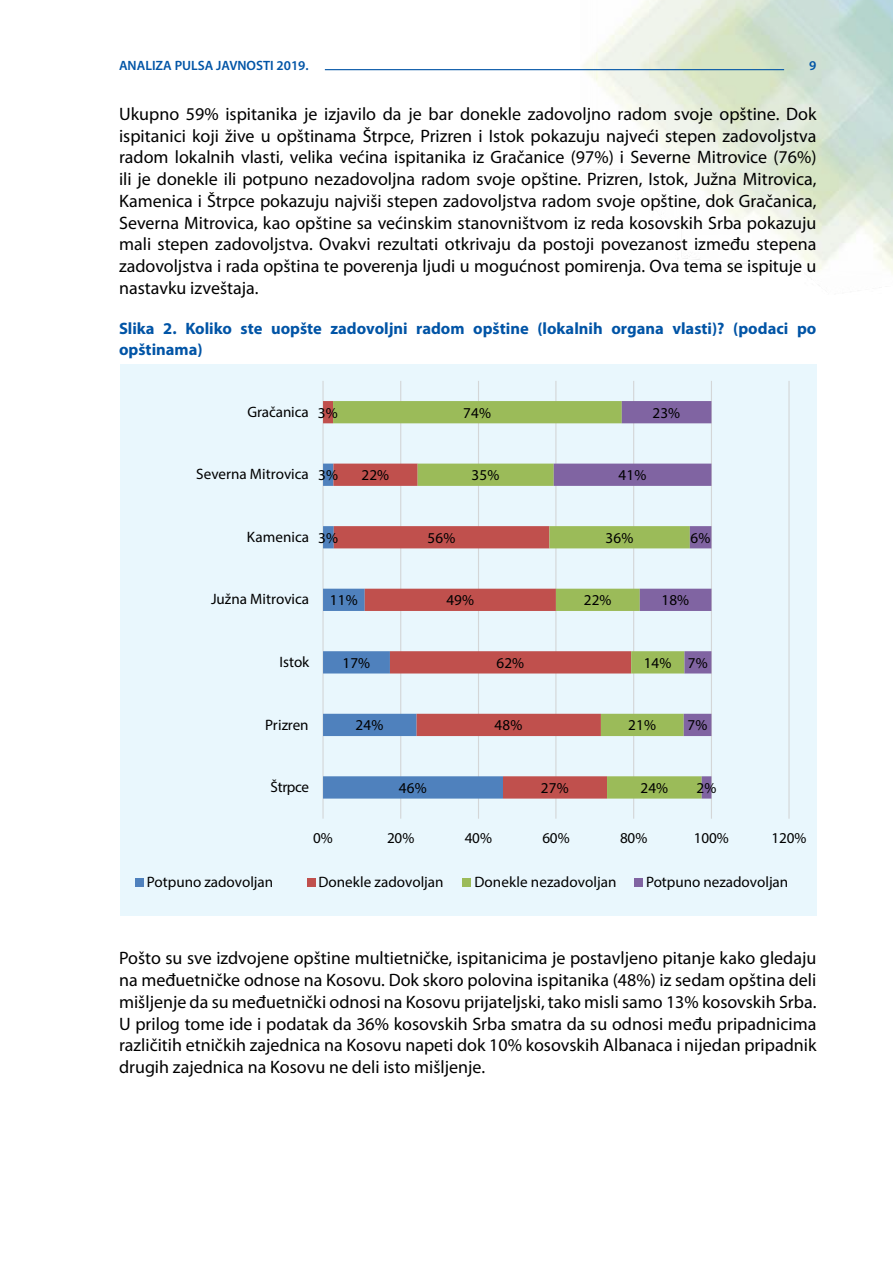
<style>
.page{position:relative;width:893px;height:1263px;background:#fff}
.page>*{position:absolute;margin:0;border:0;box-sizing:border-box;transform-origin:0 0}
.t1{font:18px/21.8px "Myriad Pro";color:#000;text-align:justify}
.t2{font:700 16.5px/21.8px "Myriad Pro";color:#0054a6}
.t3{font:15.15px "Myriad Pro";color:#000}
.t4{font:600 13.5px "Myriad Pro";color:#0054a6}
</style>
<div class="page">
<hr style="left:325px;top:69px;width:459px;height:1px;background:#0054a6">
<div style="left:120px;top:364px;width:696px;height:552px;background:#e9f7fd"></div>
<hr style="left:400px;top:381px;width:1px;height:438px;background:#d4d6d7">
<hr style="left:478px;top:381px;width:1px;height:438px;background:#d4d6d7">
<hr style="left:555px;top:381px;width:1px;height:438px;background:#d4d6d7">
<hr style="left:633px;top:381px;width:1px;height:438px;background:#d4d6d7">
<hr style="left:711px;top:381px;width:1px;height:438px;background:#d4d6d7">
<hr style="left:788px;top:381px;width:2px;height:438px;background:#d4d6d7">
<hr style="left:322px;top:381px;width:2px;height:438px;background:#d4d6d7">
<svg style="left:323px;top:401px;width:10px;height:397px"></svg>
<svg style="left:333px;top:401px;width:221px;height:397px"></svg>
<svg style="left:554px;top:401px;width:157px;height:397px"></svg>
<div style="left:135px;top:879px;width:8px;height:8px;background:#4f81bd"></div>
<div style="left:307px;top:879px;width:8px;height:8px;background:#c0504d"></div>
<div style="left:463px;top:879px;width:8px;height:8px;background:#9bbb59"></div>
<div style="left:634px;top:879px;width:8px;height:8px;background:#8064a2"></div>
<p class="t4" style="left:119px;top:57px;width:191px">ANALIZA PULSA JAVNOSTI 2019.</p>
<p class="t4" style="left:809px;top:57px;width:9px">9</p>
<p class="t1" style="left:119px;top:103px;width:699px">Ukupno 59% ispitanika je izjavilo da je bar donekle zadovoljno radom svoje opštine. Dok ispitanici koji žive u opštinama Štrpce, Prizren i Istok pokazuju najveći stepen zadovoljstva radom lokalnih vlasti, velika većina ispitanika iz Gračanice (97%) i Severne Mitrovice (76%) ili je donekle ili potpuno nezadovoljna radom svoje opštine. Prizren, Istok, Južna Mitrovica, Kamenica i Štrpce pokazuju najviši stepen zadovoljstva radom svoje opštine, dok Gračanica, Severna Mitrovica, kao opštine sa većinskim stanovništvom iz reda kosovskih Srba pokazuju mali stepen zadovoljstva. Ovakvi rezultati otkrivaju da postoji povezanost između stepena zadovoljstva i rada opština te poverenja ljudi u mogućnost pomirenja. Ova tema se ispituje u nastavku izveštaja.</p>
<p class="t2" style="left:119px;top:317px;width:699px">Slika 2. Koliko ste uopšte zadovoljni radom opštine (lokalnih organa vlasti)? (podaci po opštinama)</p>
<p class="t3" style="left:247px;top:402px;width:63px">Gračanica</p>
<p class="t3" style="left:318px;top:403px;width:21px">3%</p>
<p class="t3" style="left:196px;top:465px;width:114px">Severna Mitrovica</p>
<p class="t3" style="left:318px;top:466px;width:21px">3%</p>
<p class="t3" style="left:361px;top:466px;width:29px">22%</p>
<p class="t3" style="left:463px;top:403px;width:29px">74%</p>
<p class="t3" style="left:472px;top:466px;width:29px">35%</p>
<p class="t3" style="left:652px;top:403px;width:29px">23%</p>
<p class="t3" style="left:619px;top:466px;width:29px">41%</p>
<p class="t3" style="left:247px;top:527px;width:64px">Kamenica</p>
<p class="t3" style="left:318px;top:528px;width:21px">3%</p>
<p class="t3" style="left:428px;top:528px;width:29px">56%</p>
<p class="t3" style="left:606px;top:528px;width:29px">36%</p>
<p class="t3" style="left:690px;top:528px;width:21px">6%</p>
<p class="t3" style="left:211px;top:590px;width:100px">Južna Mitrovica</p>
<p class="t3" style="left:330px;top:591px;width:29px">11%</p>
<p class="t3" style="left:446px;top:591px;width:29px">49%</p>
<p class="t3" style="left:584px;top:591px;width:29px">22%</p>
<p class="t3" style="left:661px;top:591px;width:29px">18%</p>
<p class="t3" style="left:279px;top:653px;width:31px">Istok</p>
<p class="t3" style="left:342px;top:653px;width:29px">17%</p>
<p class="t3" style="left:496px;top:653px;width:29px">62%</p>
<p class="t3" style="left:644px;top:653px;width:29px">14%</p>
<p class="t3" style="left:688px;top:653px;width:21px">7%</p>
<p class="t3" style="left:265px;top:715px;width:45px">Prizren</p>
<p class="t3" style="left:356px;top:716px;width:29px">24%</p>
<p class="t3" style="left:495px;top:716px;width:29px">48%</p>
<p class="t3" style="left:628px;top:716px;width:29px">21%</p>
<p class="t3" style="left:687px;top:716px;width:21px">7%</p>
<p class="t3" style="left:271px;top:778px;width:40px">Štrpce</p>
<p class="t3" style="left:399px;top:778px;width:29px">46%</p>
<p class="t3" style="left:541px;top:778px;width:29px">27%</p>
<p class="t3" style="left:640px;top:778px;width:29px">24%</p>
<p class="t3" style="left:696px;top:778px;width:21px">2%</p>
<p class="t3" style="left:313px;top:828px;width:21px">0%</p>
<p class="t3" style="left:387px;top:828px;width:29px">20%</p>
<p class="t3" style="left:465px;top:828px;width:29px">40%</p>
<p class="t3" style="left:542px;top:828px;width:29px">60%</p>
<p class="t3" style="left:620px;top:828px;width:29px">80%</p>
<p class="t3" style="left:694px;top:828px;width:36px">100%</p>
<p class="t3" style="left:771px;top:828px;width:36px">120%</p>
<p class="t3" style="left:147px;top:873px;width:128px">Potpuno zadovoljan</p>
<p class="t3" style="left:319px;top:873px;width:126px">Donekle zadovoljan</p>
<p class="t3" style="left:474px;top:873px;width:144px">Donekle nezadovoljan</p>
<p class="t3" style="left:646px;top:873px;width:144px">Potpuno nezadovoljan</p>
<p class="t1" style="left:119px;top:947px;width:699px">Pošto su sve izdvojene opštine multietničke, ispitanicima je postavljeno pitanje kako gledaju na međuetničke odnose na Kosovu. Dok skoro polovina ispitanika (48%) iz sedam opština deli mišljenje da su međuetnički odnosi na Kosovu prijateljski, tako misli samo 13% kosovskih Srba.<br>U prilog tome ide i podatak da 36% kosovskih Srba smatra da su odnosi među pripadnicima različitih etničkih zajednica na Kosovu napeti dok 10% kosovskih Albanaca i nijedan pripadnik drugih zajednica na Kosovu ne deli isto mišljenje.</p>
</div>
